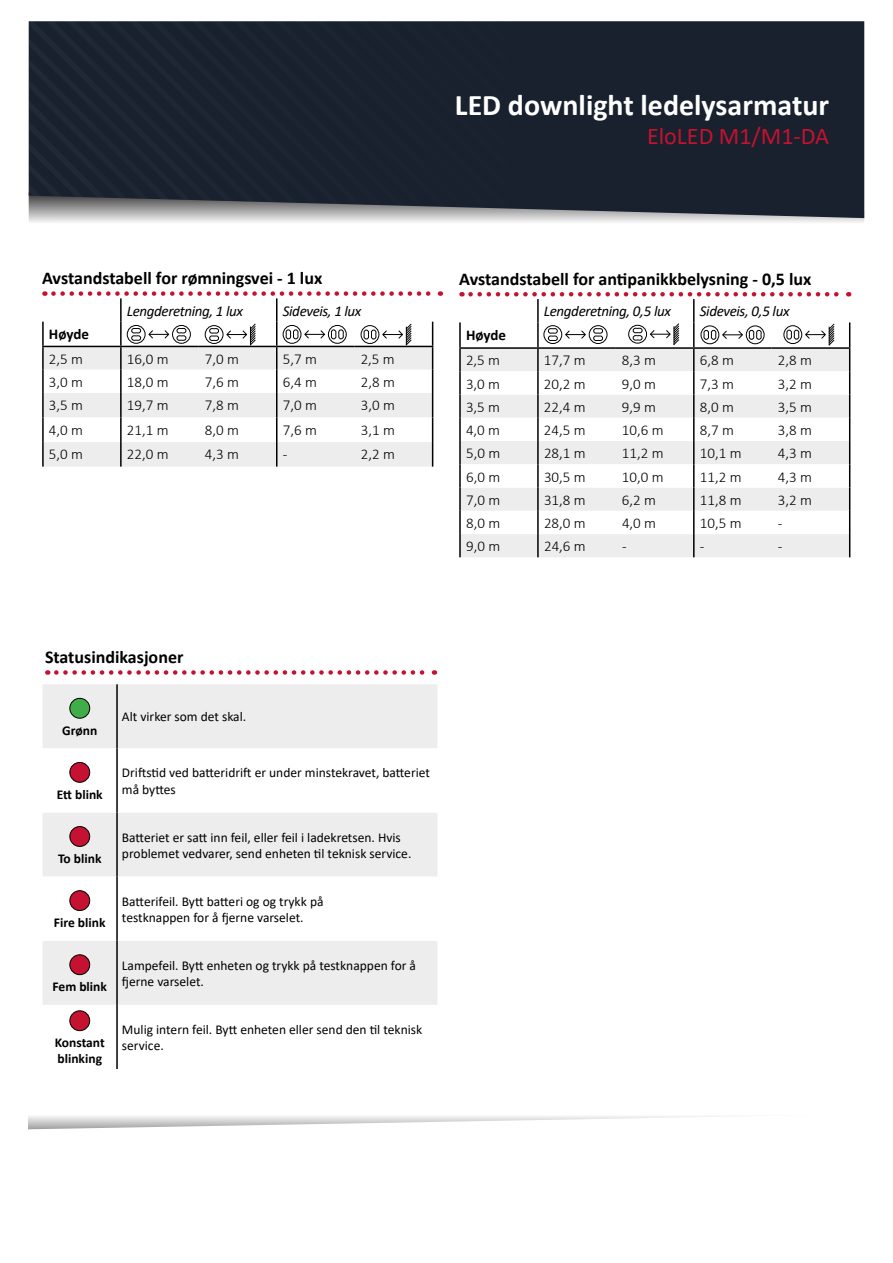
<style>
.page{position:relative;width:893px;height:1263px;background:#fff}
.page>*{position:absolute;margin:0;border:0;box-sizing:border-box;transform-origin:0 0}
.t1{font:700 30px "Calibri";color:#fff}
.t2{font:24px "Calibri";color:#c41230}
.t3{font:700 18px "Calibri";color:#000}
.t4{font:300 15px "Calibri";color:#000}
.t5{font:italic 15px "Calibri";letter-spacing:-.025em;color:#000}
.t6{font:700 15px "Calibri";letter-spacing:-.005em;color:#000}
.t7{font:13.5px/16.2px "Calibri";color:#000}
.t8{font:700 13.5px/16.2px "Calibri";color:#000}
</style>
<div class="page">
<svg style="left:29px;top:21px;width:835px;height:201px;background:#252d38"></svg>
<svg style="left:28px;top:1116px;width:692px;height:14px"></svg>
<hr style="left:42px;top:322px;width:2px;height:24px;background:#000">
<hr style="left:42px;top:346px;width:79px;height:1px;background:#000">
<hr style="left:42px;top:347px;width:2px;height:23px;background:#000">
<hr style="left:42px;top:370px;width:2px;height:23px;background:#000">
<hr style="left:42px;top:393px;width:2px;height:24px;background:#000">
<hr style="left:42px;top:417px;width:2px;height:25px;background:#000">
<hr style="left:42px;top:442px;width:2px;height:25px;background:#000">
<svg style="left:43px;top:291px;width:398px;height:176px"></svg>
<svg style="left:470px;top:292px;width:379px;height:4px"></svg>
<hr style="left:537px;top:299px;width:2px;height:23px;background:#000">
<hr style="left:693px;top:299px;width:2px;height:23px;background:#000">
<hr style="left:459px;top:322px;width:2px;height:25px;background:#000">
<hr style="left:459px;top:347px;width:79px;height:2px;background:#000">
<hr style="left:459px;top:349px;width:2px;height:22px;background:#000">
<hr style="left:459px;top:371px;width:2px;height:24px;background:#000">
<hr style="left:459px;top:395px;width:2px;height:23px;background:#000">
<hr style="left:459px;top:418px;width:2px;height:23px;background:#000">
<hr style="left:459px;top:441px;width:2px;height:23px;background:#000">
<hr style="left:459px;top:464px;width:2px;height:24px;background:#000">
<hr style="left:459px;top:488px;width:2px;height:23px;background:#000">
<hr style="left:459px;top:511px;width:2px;height:23px;background:#000">
<hr style="left:459px;top:534px;width:2px;height:23px;background:#000">
<svg style="left:460px;top:322px;width:390px;height:235px"></svg>
<div style="left:43px;top:684px;width:394px;height:64px;background:#ededee"></div>
<svg style="left:43px;top:762px;width:394px;height:270px"></svg>
<hr style="left:116px;top:684px;width:2px;height:64px;background:#000">
<hr style="left:116px;top:748px;width:2px;height:64px;background:#000">
<hr style="left:116px;top:812px;width:2px;height:65px;background:#000">
<hr style="left:116px;top:877px;width:2px;height:64px;background:#000">
<hr style="left:116px;top:941px;width:2px;height:64px;background:#000">
<hr style="left:116px;top:1005px;width:2px;height:64px;background:#000">
<div style="left:70px;top:698px;width:20px;height:20px;background:#41ad49;border-radius:50%"></div>
<div style="left:70px;top:698px;width:20px;height:20px;border:1px solid #000;border-radius:50%"></div>
<div style="left:70px;top:762px;width:20px;height:20px;background:#c41230;border-radius:50%"></div>
<div style="left:70px;top:762px;width:20px;height:20px;border:1px solid #000;border-radius:50%"></div>
<div style="left:70px;top:826px;width:20px;height:20px;background:#c41230;border-radius:50%"></div>
<div style="left:70px;top:826px;width:20px;height:21px;border:1px solid #000;border-radius:50%"></div>
<div style="left:70px;top:891px;width:20px;height:19px;background:#c41230;border-radius:50%"></div>
<div style="left:70px;top:890px;width:20px;height:21px;border:1px solid #000;border-radius:50%"></div>
<div style="left:70px;top:955px;width:20px;height:20px;background:#c41230;border-radius:50%"></div>
<div style="left:70px;top:954px;width:20px;height:21px;border:1px solid #000;border-radius:50%"></div>
<div style="left:70px;top:1011px;width:20px;height:20px;background:#c41230;border-radius:50%"></div>
<div style="left:70px;top:1010px;width:20px;height:21px;border:1px solid #000;border-radius:50%"></div>
<svg style="left:56px;top:670px;width:379px;height:5px"></svg>
<h1 class="t1" style="left:455px;top:84px;width:376px">LED downlight ledelysarmatur</h1>
<h2 class="t2" style="left:647px;top:119px;width:184px">EloLED M1/M1-DA</h2>
<h3 class="t3" style="left:42px;top:265px;width:282px">Avstandstabell for rømningsvei - 1 lux</h3>
<p class="t5" style="left:127px;top:300px;width:118px">Lengderetning, 1 lux</p>
<p class="t5" style="left:283px;top:300px;width:80px">Sideveis, 1 lux</p>
<p class="t6" style="left:49px;top:323px;width:42px">Høyde</p>
<p class="t4" style="left:49px;top:349px;width:36px">2,5 m</p>
<p class="t4" style="left:127px;top:349px;width:43px">16,0 m</p>
<p class="t4" style="left:205px;top:349px;width:36px">7,0 m</p>
<p class="t4" style="left:283px;top:349px;width:36px">5,7 m</p>
<p class="t4" style="left:361px;top:349px;width:36px">2,5 m</p>
<p class="t4" style="left:49px;top:373px;width:36px">3,0 m</p>
<p class="t4" style="left:127px;top:373px;width:43px">18,0 m</p>
<p class="t4" style="left:205px;top:373px;width:36px">7,6 m</p>
<p class="t4" style="left:283px;top:373px;width:36px">6,4 m</p>
<p class="t4" style="left:361px;top:373px;width:36px">2,8 m</p>
<p class="t4" style="left:49px;top:396px;width:36px">3,5 m</p>
<p class="t4" style="left:127px;top:396px;width:43px">19,7 m</p>
<p class="t4" style="left:205px;top:396px;width:36px">7,8 m</p>
<p class="t4" style="left:283px;top:396px;width:36px">7,0 m</p>
<p class="t4" style="left:361px;top:396px;width:36px">3,0 m</p>
<p class="t4" style="left:49px;top:420px;width:36px">4,0 m</p>
<p class="t4" style="left:127px;top:420px;width:43px">21,1 m</p>
<p class="t4" style="left:205px;top:420px;width:36px">8,0 m</p>
<p class="t4" style="left:283px;top:420px;width:36px">7,6 m</p>
<p class="t4" style="left:361px;top:420px;width:36px">3,1 m</p>
<p class="t4" style="left:49px;top:445px;width:36px">5,0 m</p>
<p class="t4" style="left:127px;top:445px;width:43px">22,0 m</p>
<p class="t4" style="left:205px;top:445px;width:36px">4,3 m</p>
<p class="t4" style="left:283px;top:445px;width:6px">-</p>
<p class="t4" style="left:361px;top:445px;width:36px">2,2 m</p>
<h3 class="t3" style="left:459px;top:266px;width:354px">Avstandstabell for antipanikkbelysning - 0,5 lux</h3>
<p class="t5" style="left:544px;top:301px;width:129px">Lengderetning, 0,5 lux</p>
<p class="t5" style="left:700px;top:301px;width:91px">Sideveis, 0,5 lux</p>
<p class="t6" style="left:466px;top:324px;width:42px">Høyde</p>
<p class="t4" style="left:466px;top:351px;width:36px">2,5 m</p>
<p class="t4" style="left:544px;top:351px;width:43px">17,7 m</p>
<p class="t4" style="left:622px;top:351px;width:36px">8,3 m</p>
<p class="t4" style="left:700px;top:351px;width:36px">6,8 m</p>
<p class="t4" style="left:778px;top:351px;width:36px">2,8 m</p>
<p class="t4" style="left:466px;top:374px;width:36px">3,0 m</p>
<p class="t4" style="left:544px;top:374px;width:43px">20,2 m</p>
<p class="t4" style="left:622px;top:374px;width:36px">9,0 m</p>
<p class="t4" style="left:700px;top:374px;width:36px">7,3 m</p>
<p class="t4" style="left:778px;top:374px;width:36px">3,2 m</p>
<p class="t4" style="left:466px;top:397px;width:36px">3,5 m</p>
<p class="t4" style="left:544px;top:397px;width:43px">22,4 m</p>
<p class="t4" style="left:622px;top:397px;width:36px">9,9 m</p>
<p class="t4" style="left:700px;top:397px;width:36px">8,0 m</p>
<p class="t4" style="left:778px;top:397px;width:36px">3,5 m</p>
<p class="t4" style="left:466px;top:421px;width:36px">4,0 m</p>
<p class="t4" style="left:544px;top:421px;width:43px">24,5 m</p>
<p class="t4" style="left:622px;top:421px;width:43px">10,6 m</p>
<p class="t4" style="left:700px;top:421px;width:36px">8,7 m</p>
<p class="t4" style="left:778px;top:421px;width:36px">3,8 m</p>
<p class="t4" style="left:466px;top:444px;width:36px">5,0 m</p>
<p class="t4" style="left:544px;top:444px;width:43px">28,1 m</p>
<p class="t4" style="left:622px;top:444px;width:43px">11,2 m</p>
<p class="t4" style="left:700px;top:444px;width:43px">10,1 m</p>
<p class="t4" style="left:778px;top:444px;width:36px">4,3 m</p>
<p class="t4" style="left:466px;top:467px;width:36px">6,0 m</p>
<p class="t4" style="left:544px;top:467px;width:43px">30,5 m</p>
<p class="t4" style="left:622px;top:467px;width:43px">10,0 m</p>
<p class="t4" style="left:700px;top:467px;width:43px">11,2 m</p>
<p class="t4" style="left:778px;top:467px;width:36px">4,3 m</p>
<p class="t4" style="left:466px;top:490px;width:36px">7,0 m</p>
<p class="t4" style="left:544px;top:490px;width:43px">31,8 m</p>
<p class="t4" style="left:622px;top:490px;width:36px">6,2 m</p>
<p class="t4" style="left:700px;top:490px;width:43px">11,8 m</p>
<p class="t4" style="left:778px;top:490px;width:36px">3,2 m</p>
<p class="t4" style="left:466px;top:514px;width:36px">8,0 m</p>
<p class="t4" style="left:544px;top:514px;width:43px">28,0 m</p>
<p class="t4" style="left:622px;top:514px;width:36px">4,0 m</p>
<p class="t4" style="left:700px;top:514px;width:43px">10,5 m</p>
<p class="t4" style="left:778px;top:514px;width:6px">-</p>
<p class="t4" style="left:466px;top:537px;width:36px">9,0 m</p>
<p class="t4" style="left:544px;top:537px;width:43px">24,6 m</p>
<p class="t4" style="left:622px;top:537px;width:6px">-</p>
<p class="t4" style="left:700px;top:537px;width:6px">-</p>
<p class="t4" style="left:778px;top:537px;width:6px">-</p>
<h3 class="t3" style="left:45px;top:644px;width:140px">Statusindikasjoner</h3>
<p class="t8" style="left:62px;top:722px;width:37px">Grønn</p>
<p class="t8" style="left:57px;top:786px;width:47px">Ett blink</p>
<p class="t8" style="left:58px;top:850px;width:45px">To blink</p>
<p class="t8" style="left:54px;top:914px;width:53px">Fire blink</p>
<p class="t8" style="left:53px;top:978px;width:56px">Fem blink</p>
<p class="t8" style="left:55px;top:1034px;width:51px">Konstant blinking</p>
<p class="t7" style="left:122px;top:708px;width:126px">Alt virker som det skal.</p>
<p class="t7" style="left:122px;top:764px;width:310px">Driftstid ved batteridrift er under minstekravet, batteriet må byttes</p>
<p class="t7" style="left:122px;top:829px;width:291px">Batteriet er satt inn feil, eller feil i ladekretsen. Hvis problemet vedvarer, send enheten til teknisk service.</p>
<p class="t7" style="left:122px;top:893px;width:203px">Batterifeil. Bytt batteri og og trykk på testknappen for å fjerne varselet.</p>
<p class="t7" style="left:122px;top:957px;width:296px">Lampefeil. Bytt enheten og trykk på testknappen for å fjerne varselet.</p>
<p class="t7" style="left:122px;top:1021px;width:302px">Mulig intern feil. Bytt enheten eller send den til teknisk service.</p>
</div>
